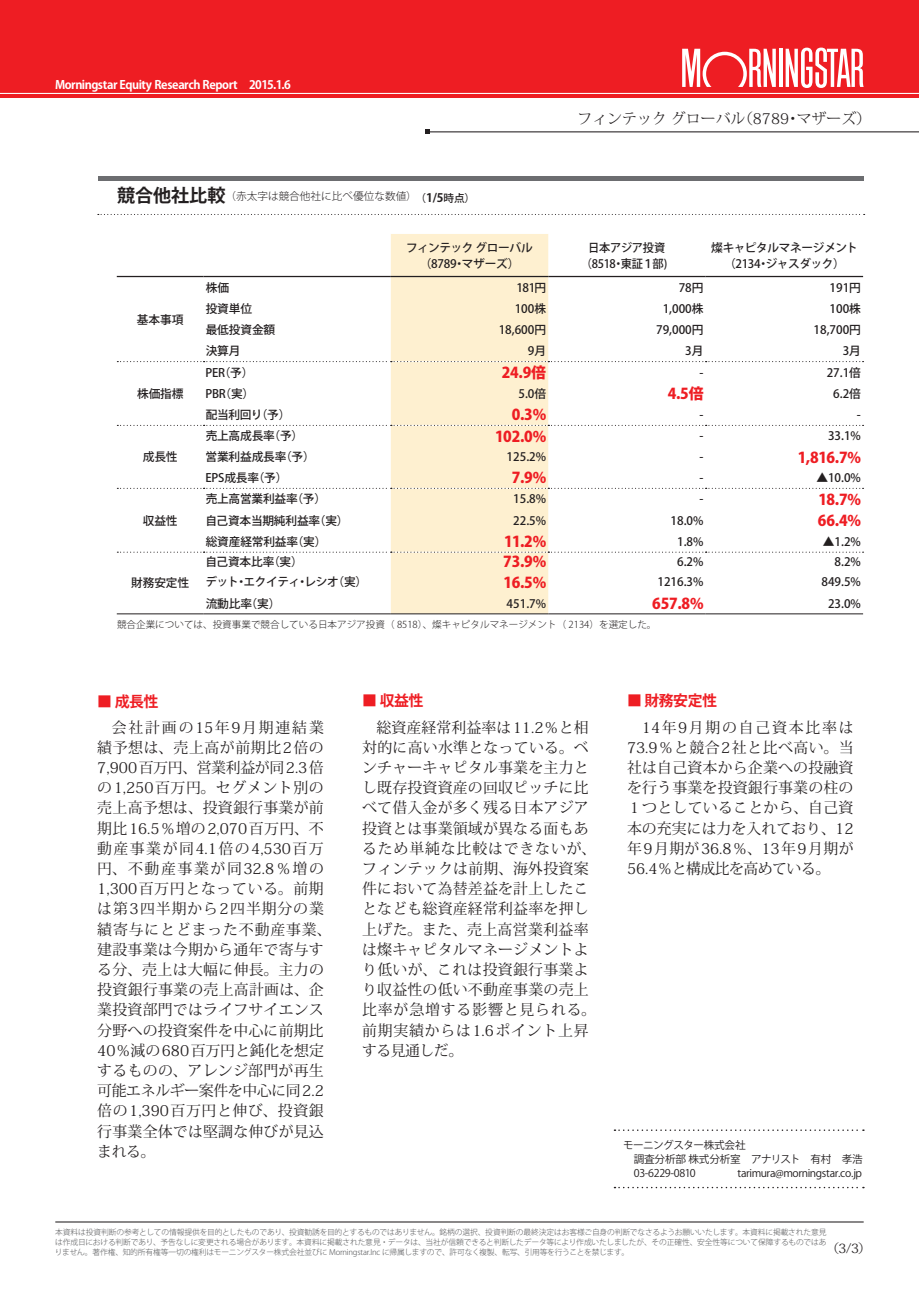
<style>
.page{position:relative;width:919px;height:1289px;background:#fff}
.page>*{position:absolute;margin:0;border:0;box-sizing:border-box;transform-origin:0 0}
.t1{font:700 18px "Koz Go Pro";color:#231f20}
.t2{font:14.85px/20.2px "Koz Min Pro";letter-spacing:.02em;color:#231f20}
.t3{font:800 14.85px "Koz Go Pro";letter-spacing:-.02em;color:#ee1d23}
.t4{font:300 14.85px "Koz Min Pro";color:#231f20}
.t5{font:700 14.85px "Koz Go Pro";letter-spacing:-.035em;color:#ee1d23}
.t6{font:12.75px "Koz Min Pro";color:#231f20}
.t7{font:500 11.7px/15.9px "Koz Go Pro";letter-spacing:-.015em;color:#231f20;text-align:center}
.t8{font:700 11.7px "Koz Go Pro";letter-spacing:-.035em;color:#fff}
.t9{font:500 11.7px/15.9px "Koz Go Pro";letter-spacing:-.035em;color:#231f20;text-align:center}
.t10{font:500 11.7px/15.9px "Koz Go Pro";letter-spacing:-.015em;color:#231f20;text-align:center;scale:.96 1}
.t11{font:10.65px "Koz Go Pro";letter-spacing:-.03em;color:#231f20}
.t12{font:300 10.65px "Koz Go Pro";color:#231f20}
.t13{font:10.65px "Koz Go Pro";letter-spacing:-.05em;color:#231f20}
.t14{font:500 10.65px "Koz Go Pro";color:#231f20}
.t15{font:300 9.6px "Koz Go Pro";color:#231f20}
.t16{font:300 7.8px/9.6px "Koz Go Pro";letter-spacing:-.025em;color:#57585a}
.s1{font-weight:700;font-size:11.7px}
</style>
<div class="page">
<hr style="left:55px;top:1221px;width:808px;height:1px;background:#231f20">
<div style="left:0;top:0;width:918px;height:98px;background:#ee1d23"></div>
<hr style="left:779px;top:49px;width:3px;height:38px;background:#fff">
<svg style="left:682px;top:49px;width:93px;height:38px"></svg>
<svg style="left:785px;top:48px;width:78px;height:40px"></svg>
<hr style="left:0;top:93px;width:918px;height:1px;background:#fff">
<hr style="left:427px;top:131px;width:491px;height:1px;background:#231f20">
<svg style="left:425px;top:130px;width:4px;height:4px"></svg>
<svg style="left:614px;top:1129px;width:249px;height:1px"></svg>
<svg style="left:614px;top:1186px;width:249px;height:2px"></svg>
<div style="left:391px;top:234px;width:157px;height:379px;background:#fef0d0"></div>
<svg style="left:117px;top:361px;width:746px;height:1px"></svg>
<svg style="left:117px;top:425px;width:746px;height:1px"></svg>
<svg style="left:117px;top:488px;width:746px;height:1px"></svg>
<svg style="left:117px;top:551px;width:746px;height:1px"></svg>
<hr style="left:117px;top:276px;width:87px;height:1px;background:#231f20">
<hr style="left:204px;top:276px;width:187px;height:1px;background:#231f20">
<hr style="left:391px;top:276px;width:157px;height:1px;background:#231f20">
<hr style="left:548px;top:276px;width:157px;height:1px;background:#231f20">
<hr style="left:705px;top:276px;width:158px;height:1px;background:#231f20">
<hr style="left:117px;top:613px;width:87px;height:1px;background:#231f20">
<hr style="left:204px;top:613px;width:187px;height:1px;background:#231f20">
<hr style="left:391px;top:613px;width:157px;height:1px;background:#231f20">
<hr style="left:548px;top:613px;width:157px;height:1px;background:#231f20">
<hr style="left:705px;top:613px;width:158px;height:1px;background:#231f20">
<div style="left:98px;top:176px;width:765px;height:5px;background:#6c6d70"></div>
<svg style="left:98px;top:214px;width:766px;height:1px"></svg>
<p class="t8" style="left:55px;top:77px;width:184px">Morningstar Equity Research Report</p>
<p class="t8" style="left:249px;top:77px;width:43px">2015.1.6</p>
<p class="t4" style="left:796px;top:108px;width:76px">マザーズ(</p>
<p class="t4" style="left:577px;top:108px;width:169px">フィンテックグローバル</p>
<p class="t4" style="left:738px;top:108px;width:53px">（8789</p>
<p class="t4" style="left:785px;top:108px;width:16px">・</p>
<p class="t1" style="left:117px;top:184px;width:110px">競合他社比較</p>
<p class="t12" style="left:225px;top:189px;width:193px">（赤太字は競合他社に比べ優位な数値(</p>
<p class="t14" style="left:415px;top:191px;width:61px">（<span class="s1">1/5</span>時点(</p>
<p class="t7" style="left:406px;top:240px;width:128px">フィンテックグローバル（8789 マザーズ(</p>
<p class="t7" style="left:453px;top:256px;width:13px">・</p>
<p class="t10" style="left:580px;top:240px;width:92px">日本アジア投資（8518 東証１部(</p>
<p class="t10" style="left:612px;top:256px;width:13px">・</p>
<p class="t9" style="left:711px;top:240px;width:148px">燦キャピタルマネージメント（2134 ジャスダック(</p>
<p class="t7" style="left:757px;top:256px;width:13px">・</p>
<p class="t7" style="left:206px;top:280px;width:25px">株価</p>
<p class="t7" style="left:516px;top:280px;width:31px">181円</p>
<p class="t7" style="left:678px;top:280px;width:26px">78円</p>
<p class="t7" style="left:829px;top:280px;width:33px">191円</p>
<p class="t7" style="left:137px;top:312px;width:48px">基本事項</p>
<p class="t7" style="left:206px;top:301px;width:48px">投資単位</p>
<p class="t7" style="left:206px;top:322px;width:71px">最低投資金額</p>
<p class="t7" style="left:514px;top:301px;width:33px">100株</p>
<p class="t7" style="left:498px;top:322px;width:49px">18,600円</p>
<p class="t7" style="left:662px;top:301px;width:42px">1,000株</p>
<p class="t7" style="left:656px;top:322px;width:49px">79,000円</p>
<p class="t7" style="left:829px;top:301px;width:33px">100株</p>
<p class="t7" style="left:813px;top:322px;width:49px">18,700円</p>
<p class="t7" style="left:206px;top:344px;width:36px">決算月</p>
<p class="t7" style="left:528px;top:344px;width:20px">月9</p>
<p class="t7" style="left:685px;top:344px;width:20px">月3</p>
<p class="t7" style="left:842px;top:344px;width:20px">月3</p>
<p class="t7" style="left:219px;top:365px;width:36px">（予）</p>
<p class="t7" style="left:205px;top:365px;width:21px">PER</p>
<p class="t3" style="left:501px;top:363px;width:46px">24.9倍</p>
<p class="t7" style="left:699px;top:365px;width:6px">-</p>
<p class="t7" style="left:826px;top:365px;width:36px">27.1倍</p>
<p class="t7" style="left:137px;top:386px;width:48px">株価指標</p>
<p class="t7" style="left:219px;top:386px;width:36px">（実）</p>
<p class="t7" style="left:205px;top:386px;width:22px">PBR</p>
<p class="t7" style="left:518px;top:386px;width:29px">5.0倍</p>
<p class="t3" style="left:667px;top:384px;width:37px">4.5倍</p>
<p class="t7" style="left:833px;top:386px;width:29px">6.2倍</p>
<p class="t7" style="left:206px;top:407px;width:58px">配当利回り</p>
<p class="t7" style="left:256px;top:407px;width:36px">（予(</p>
<p class="t3" style="left:511px;top:405px;width:36px">0.3%</p>
<p class="t7" style="left:699px;top:407px;width:6px">-</p>
<p class="t7" style="left:856px;top:407px;width:6px">-</p>
<p class="t7" style="left:206px;top:429px;width:71px">売上高成長率</p>
<p class="t7" style="left:268px;top:429px;width:36px">（予(</p>
<p class="t3" style="left:495px;top:426px;width:52px">102.0%</p>
<p class="t7" style="left:699px;top:429px;width:6px">-</p>
<p class="t7" style="left:828px;top:429px;width:34px">33.1%</p>
<p class="t7" style="left:143px;top:449px;width:36px">成長性</p>
<p class="t7" style="left:205px;top:449px;width:82px">営業利益成長率</p>
<p class="t7" style="left:280px;top:449px;width:36px">（予(</p>
<p class="t7" style="left:506px;top:449px;width:41px">125.2%</p>
<p class="t7" style="left:699px;top:449px;width:6px">-</p>
<p class="t3" style="left:797px;top:447px;width:65px">1,816.7%</p>
<p class="t7" style="left:205px;top:470px;width:55px">EPS成長率</p>
<p class="t7" style="left:253px;top:470px;width:36px">（予(</p>
<p class="t3" style="left:511px;top:468px;width:36px">7.9%</p>
<p class="t7" style="left:699px;top:470px;width:6px">-</p>
<p class="t7" style="left:816px;top:470px;width:46px">▲10.0%</p>
<p class="t7" style="left:206px;top:492px;width:94px">売上高営業利益率</p>
<p class="t7" style="left:291px;top:492px;width:36px">（予(</p>
<p class="t7" style="left:513px;top:492px;width:34px">15.8%</p>
<p class="t7" style="left:699px;top:492px;width:6px">-</p>
<p class="t3" style="left:818px;top:489px;width:44px">18.7%</p>
<p class="t7" style="left:143px;top:513px;width:36px">収益性</p>
<p class="t7" style="left:205px;top:513px;width:116px">自己資本当期純利益率</p>
<p class="t7" style="left:314px;top:513px;width:36px">（実(</p>
<p class="t7" style="left:513px;top:513px;width:34px">22.5%</p>
<p class="t7" style="left:670px;top:513px;width:34px">18.0%</p>
<p class="t3" style="left:817px;top:511px;width:45px">66.4%</p>
<p class="t7" style="left:206px;top:534px;width:94px">総資産経常利益率</p>
<p class="t7" style="left:292px;top:534px;width:36px">（実(</p>
<p class="t3" style="left:504px;top:532px;width:44px">11.2%</p>
<p class="t7" style="left:677px;top:534px;width:28px">1.8%</p>
<p class="t7" style="left:822px;top:534px;width:40px">▲1.2%</p>
<p class="t7" style="left:205px;top:554px;width:71px">自己資本比率</p>
<p class="t7" style="left:268px;top:554px;width:36px">（実(</p>
<p class="t3" style="left:503px;top:552px;width:44px">73.9%</p>
<p class="t7" style="left:677px;top:554px;width:28px">6.2%</p>
<p class="t7" style="left:834px;top:554px;width:28px">8.2%</p>
<p class="t7" style="left:131px;top:576px;width:59px">財務安定性</p>
<p class="t9" style="left:205px;top:574px;width:135px">デットエクイティレシオ</p>
<p class="t7" style="left:332px;top:574px;width:36px">（実(</p>
<p class="t7" style="left:235px;top:574px;width:13px">・</p>
<p class="t7" style="left:296px;top:574px;width:13px">・</p>
<p class="t3" style="left:503px;top:572px;width:44px">16.5%</p>
<p class="t7" style="left:657px;top:574px;width:48px">1216.3%</p>
<p class="t7" style="left:821px;top:574px;width:41px">849.5%</p>
<p class="t7" style="left:245px;top:596px;width:36px">（実(</p>
<p class="t7" style="left:206px;top:596px;width:48px">流動比率</p>
<p class="t7" style="left:506px;top:596px;width:41px">451.7%</p>
<p class="t3" style="left:652px;top:593px;width:53px">657.8%</p>
<p class="t7" style="left:828px;top:596px;width:34px">23.0%</p>
<p class="t15" style="left:117px;top:618px;width:541px">競合企業については、投資事業で競合している日本アジア投資（ 8518）、燦キャピタルマネージメント（ 2134）を選定した。</p>
<p class="t5" style="left:97px;top:691px;width:63px">■ 成長性</p>
<p class="t2" style="left:97px;top:716px;width:235px;text-indent:14px">会社計画の15年9月期連結業績予想は、売上高が前期比2倍の<br>7,900百万円、営業利益が同2.3倍の1,250百万円。セグメント別の売上高予想は、投資銀行事業が前期比16.5％増の2,070百万円、不動産事業が同4.1倍の4,530百万円、不動産事業が同32.8％増の<br>1,300百万円となっている。前期は第3四半期から2四半期分の業績寄与にとどまった不動産事業、建設事業は今期から通年で寄与する分、売上は大幅に伸長。主力の投資銀行事業の売上高計画は、企業投資部門ではライフサイエンス分野への投資案件を中心に前期比<br>40％減の680百万円と鈍化を想定するものの、アレンジ部門が再生可能エネルギー案件を中心に同2.2倍の1,390百万円と伸び、投資銀行事業全体では堅調な伸びが見込まれる。</p>
<p class="t5" style="left:362px;top:691px;width:63px">■ 収益性</p>
<p class="t2" style="left:362px;top:716px;width:235px;text-indent:14px">総資産経常利益率は11.2％と相対的に高い水準となっている。ベンチャーキャピタル事業を主力とし既存投資資産の回収ピッチに比べて借入金が多く残る日本アジア投資とは事業領域が異なる面もあるため単純な比較はできないが、フィンテックは前期、海外投資案件において為替差益を計上したことなども総資産経常利益率を押し上げた。また、売上高営業利益率は燦キャピタルマネージメントより低いが、これは投資銀行事業より収益性の低い不動産事業の売上比率が急増する影響と見られる。前期実績からは1.6ポイント上昇する見通しだ。</p>
<p class="t5" style="left:627px;top:691px;width:91px">■ 財務安定性</p>
<p class="t2" style="left:627px;top:716px;width:228px;text-align:justify;text-indent:15px">14年9月期の自己資本比率は73.9％と競合2社と比べ高い。当社は自己資本から企業への投融資を行う事業を投資銀行事業の柱の１つとしていることから、自己資本の充実には力を入れており、12年9月期が36.8％、13年9月期が56.4％と構成比を高めている。</p>
<p class="t13" style="left:623px;top:1138px;width:124px">モーニングスター株式会社</p>
<p class="t11" style="left:623px;top:1152px;width:241px">　調査分析部株式分析室　アナリスト　有村　孝浩</p>
<p class="t11" style="left:737px;top:1166px;width:126px">tarimura@morningstar.co j p.</p>
<p class="t11" style="left:623px;top:1166px;width:74px">　03-6229-0810</p>
<p class="t16" style="left:55px;top:1227px;width:772px">本資料は投資判断の参考としての情報提供を目的としたものであり、投資勧誘を目的とするものではありません。銘柄の選択、投資判断の最終決定はお客様ご自身の判断でなさるようお願いいたします。本資料に掲載された意見は作成日における判断であり、予告なしに変更される場合があります。本資料に掲載された意見・データは、当社が信頼できると判断したデータ等により作成いたしましたが、その正確性、安全性等について保障するものではあ</p>
<p class="t16" style="left:55px;top:1246px;width:576px">りません。著作権、知的所有権等一切の権利はモーニングスター株式会社並びに Morningstar.Inc に帰属しますので、許可なく複製、転写、引用等を行うことを禁じます。</p>
<p class="t6" style="left:826px;top:1239px;width:46px">)3/3(</p>
</div>
